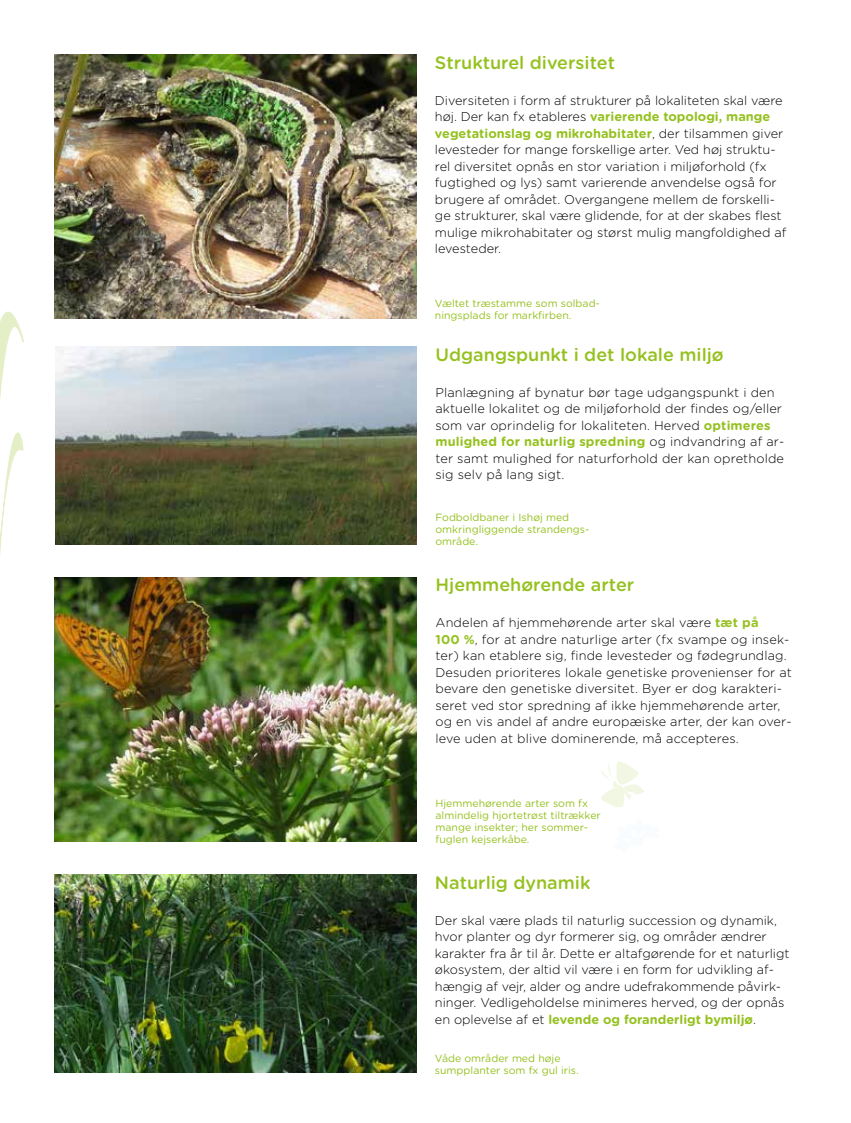
<style>
.page{position:relative;width:851px;height:1123px;background:#fff}
.page>*{position:absolute;margin:0;border:0;box-sizing:border-box;transform-origin:0 0}
.t1{font:500 18px "Gotham Rounded";color:#95c11f}
.t2{font:300 12.75px/16.5px "Gotham Rounded";color:#000}
.t3{font:10.5px/12px "Gotham Rounded";color:#95c11f}
.s1{font-weight:700;color:#95c11f}
</style>
<div class="page">
<svg style="left:0;top:311px;width:24px;height:244px"></svg>
<img style="left:54px;top:578px;width:362px;height:264px">
<img style="left:55px;top:346px;width:361px;height:199px">
<img style="left:54px;top:54px;width:362px;height:264px">
<img style="left:54px;top:875px;width:362px;height:198px">
<svg style="left:601px;top:761px;width:43px;height:46px"></svg>
<h1 class="t1" style="left:435px;top:51px;width:182px">Strukturel diversitet</h1>
<p class="t2" style="left:435px;top:92px;width:353px">Diversiteten i form af strukturer på lokaliteten skal være høj. Der kan fx etableres <span class="s1">varierende topologi, mange vegetationslag og mikrohabitater</span>, der tilsammen giver levesteder for mange forskellige arter. Ved høj struktu&shy;rel diversitet opnås en stor variation i miljøforhold (fx fugtighed og lys) samt varierende anvendelse også for brugere af området. Overgangene mellem de forskelli&shy;ge strukturer, skal være glidende, for at der skabes flest mulige mikrohabitater og størst mulig mangfoldighed af levesteder.</p>
<p class="t3" style="left:435px;top:297px;width:166px">Væltet træstamme som solbad&shy;ningsplads for markfirben.</p>
<h1 class="t1" style="left:435px;top:343px;width:290px">Udgangspunkt i det lokale miljø</h1>
<p class="t2" style="left:435px;top:384px;width:350px">Planlægning af bynatur bør tage udgangspunkt i den aktuelle lokalitet og de miljøforhold der findes og/eller som var oprindelig for lokaliteten. Herved <span class="s1">optimeres mulighed for naturlig spredning</span> og indvandring af ar&shy;ter samt mulighed for naturforhold der kan opretholde sig selv på lang sigt.</p>
<p class="t3" style="left:435px;top:511px;width:155px">Fodboldbaner i Ishøj med omkringliggende strandengs&shy;område.</p>
<h1 class="t1" style="left:435px;top:574px;width:200px">Hjemmehørende arter</h1>
<p class="t2" style="left:435px;top:614px;width:358px">Andelen af hjemmehørende arter skal være <span class="s1">tæt på<br>100 %</span>, for at andre naturlige arter (fx svampe og insek&shy;ter) kan etablere sig, finde levesteder og fødegrundlag.<br>Desuden prioriteres lokale genetiske provenienser for at bevare den genetiske diversitet. Byer er dog karakteri&shy;seret ved stor spredning af ikke hjemmehørende arter, og en vis andel af andre europæiske arter, der kan over&shy;leve uden at blive dominerende, må accepteres.</p>
<p class="t3" style="left:435px;top:797px;width:167px">Hjemmehørende arter som fx almindelig hjortetrøst tiltrækker mange insekter; her sommer&shy;fuglen kejserkåbe.</p>
<h1 class="t1" style="left:435px;top:871px;width:157px">Naturlig dynamik</h1>
<p class="t2" style="left:435px;top:912px;width:356px">Der skal være plads til naturlig succession og dynamik, hvor planter og dyr formerer sig, og områder ændrer karakter fra år til år. Dette er altafgørende for et naturligt økosystem, der altid vil være i en form for udvikling af&shy;hængig af vejr, alder og andre udefrakommende påvirk&shy;ninger. Vedligeholdelse minimeres herved, og der opnås en oplevelse af et <span class="s1">levende og foranderligt bymiljø</span>.</p>
<p class="t3" style="left:435px;top:1051px;width:145px">Våde områder med høje sumpplanter som fx gul iris.</p>
</div>
